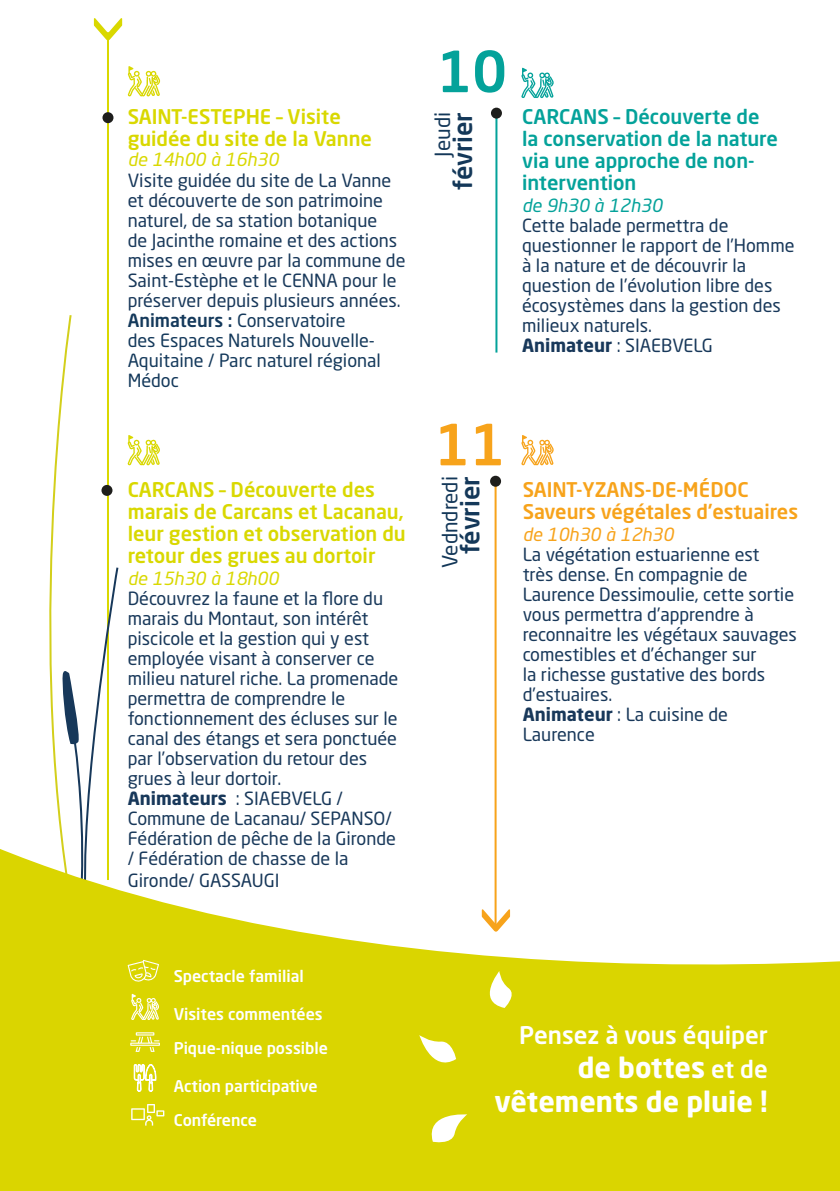
<style>
.page{position:relative;width:840px;height:1191px;background:#fff}
.page>*{position:absolute;margin:0;border:0;box-sizing:border-box;transform-origin:0 0}
.t1{font:500 56px "Neo Sans Std";color:#f7a31b}
.t2{font:500 56px "Neo Sans Std";color:#04a29a}
.t3{font:500 56px "Neo Sans Std";color:#d9d800}
.t4{font:700 28px/34px "Neo Sans Std";color:#fff;text-align:right}
.t5{font:500 25.2px "Neo Sans Std";color:#143859}
.t6{font:500 24px "Neo Sans Std";color:#fff}
.t7{font:20.8px "Neo Sans Std";color:#143859}
.t8{font:500 20px/22px "Neo Sans Std";color:#d9d800}
.t9{font:500 20px/22px "Neo Sans Std";color:#04a29a}
.t10{font:500 20px/22px "Neo Sans Std";color:#f7a31b}
.t11{font:18px/20px "Neo Sans Std";color:#18385a}
.t12{font:italic 18px "Neo Sans Std";color:#d9d800}
.t13{font:italic 18px "Neo Sans Std";color:#f7a31b}
.t14{font:italic 18px "Neo Sans Std";color:#04a29a}
.t15{font:500 16px/34px "Neo Sans Std";color:#fff}
.s1{font-weight:500;color:#14395b}
.s2{color:#14395b}
.s3{font-weight:700}
.s4{font-weight:500;font-size:24px}
</style>
<div class="page">
<hr style="left:107px;top:32px;width:2px;height:848px;background:#d9d800">
<div style="left:102px;top:112px;width:11px;height:11px;background:#1e1e1c;border-radius:50%"></div>
<svg style="left:49px;top:315px;width:23px;height:271px"></svg>
<svg style="left:62px;top:565px;width:57px;height:21px"></svg>
<div style="left:0;top:989px;width:839px;height:202px;background:#dad500"></div>
<svg style="left:0;top:586px;width:839px;height:540px"></svg>
<hr style="left:495px;top:113px;width:2px;height:239px;background:#04a29a">
<div style="left:490px;top:108px;width:11px;height:11px;background:#1e1e1c;border-radius:50%"></div>
<hr style="left:494px;top:478px;width:2px;height:452px;background:#f7a31b">
<svg style="left:521px;top:435px;width:32px;height:30px"></svg>
<svg style="left:127px;top:435px;width:33px;height:30px"></svg>
<div style="left:490px;top:476px;width:11px;height:11px;background:#1e1e1c;border-radius:50%"></div>
<div style="left:101px;top:485px;width:11px;height:11px;background:#1e1e1c;border-radius:50%"></div>
<svg style="left:128px;top:66px;width:32px;height:31px"></svg>
<svg style="left:521px;top:68px;width:32px;height:30px"></svg>
<svg style="left:128px;top:959px;width:31px;height:23px"></svg>
<svg style="left:131px;top:993px;width:28px;height:27px"></svg>
<svg style="left:130px;top:1032px;width:30px;height:20px"></svg>
<svg style="left:134px;top:1064px;width:22px;height:27px"></svg>
<svg style="left:131px;top:1104px;width:33px;height:21px"></svg>
<svg style="left:424px;top:1111px;width:43px;height:32px"></svg>
<svg style="left:419px;top:1035px;width:37px;height:39px"></svg>
<svg style="left:474px;top:971px;width:43px;height:37px"></svg>
<h1 class="t3" style="left:142px;top:12px;width:37px;rotate:90deg">&gt;</h1>
<p class="t8" style="left:128px;top:106px;width:246px">SAINT-ESTEPHE – Visite guidée du site de la Vanne</p>
<p class="t12" style="left:128px;top:149px;width:152px">de 14h00 à 16h30</p>
<p class="t11" style="left:128px;top:170px;width:279px">Visite guidée du site de La Vanne et découverte de son patrimoine naturel, de sa station botanique<br>de Jacinthe romaine et des actions mises en œuvre par la commune de<br>Saint-Estèphe et le CENNA pour le préserver depuis plusieurs années.<br><span class="s1">Animateurs :</span> <span class="s2">Conservatoire<br>des Espaces Naturels Nouvelle-<br>Aquitaine / Parc naturel régional<br>Médoc</span></p>
<p class="t8" style="left:128px;top:478px;width:279px">CARCANS – Découverte des marais de Carcans et Lacanau, leur gestion et observation du retour des grues au dortoir</p>
<p class="t12" style="left:128px;top:567px;width:152px">de 15h30 à 18h00</p>
<p class="t11" style="left:128px;top:588px;width:272px">Découvrez la faune et la flore du marais du Montaut, son intérêt piscicole et la gestion qui y est employée visant à conserver ce milieu naturel riche. La promenade permettra de comprendre le fonctionnement des écluses sur le canal des étangs et sera ponctuée par l’observation du retour des grues à leur dortoir.<br><span class="s3">Animateurs</span> : SIAEBVELG /<br>Commune de Lacanau/ SEPANSO/<br>Fédération de pêche de la Gironde / Fédération de chasse de la</p>
<p class="t11" style="left:128px;top:870px;width:153px">Gironde/ GASSAUGI</p>
<p class="t15" style="left:173px;top:958px;width:132px">Spectacle familial</p>
<p class="t15" style="left:173px;top:996px;width:156px">Visites commentées<br>Pique-nique possible</p>
<p class="t15" style="left:173px;top:1068px;width:145px">Action participative<br>Conférence</p>
<h1 class="t2" style="left:436px;top:36px;width:72px">10</h1>
<p class="t7" style="left:429px;top:157px;width:46px;rotate:-90deg">Jeudi</p>
<h3 class="t5" style="left:447px;top:190px;width:79px;rotate:-90deg">février</h3>
<p class="t9" style="left:522px;top:105px;width:257px">CARCANS – Découverte de la conservation de la nature via une approche de non&shy;intervention</p>
<p class="t14" style="left:522px;top:194px;width:142px">de 9h30 à 12h30</p>
<p class="t11" style="left:522px;top:215px;width:274px">Cette balade permettra de questionner le rapport de l’Homme à la nature et de découvrir la question de l’évolution libre des écosystèmes dans la gestion des milieux naturels.<br><span class="s3">Animateur</span> : SIAEBVELG</p>
<h1 class="t1" style="left:434px;top:409px;width:72px">11</h1>
<p class="t7" style="left:437px;top:568px;width:93px;rotate:-90deg">Vedndredi</p>
<h3 class="t5" style="left:454px;top:554px;width:79px;rotate:-90deg">février</h3>
<p class="t10" style="left:522px;top:478px;width:277px">SAINT-YZANS-DE-MÉDOC<br>Saveurs végétales d’estuaires</p>
<p class="t13" style="left:522px;top:523px;width:152px">de 10h30 à 12h30</p>
<p class="t11" style="left:522px;top:544px;width:275px">La végétation estuarienne est<br>très dense. En compagnie de<br>Laurence Dessimoulie, cette sortie vous permettra d’apprendre à reconnaitre les végétaux sauvages comestibles et d’échanger sur<br>la richesse gustative des bords d’estuaires.<br><span class="s3">Animateur</span> : La cuisine de<br>Laurence</p>
<h1 class="t1" style="left:529px;top:903px;width:37px;rotate:90deg">&gt;</h1>
<h3 class="t6" style="left:519px;top:1020px;width:250px">Pensez à vous équiper</h3>
<h2 class="t4" style="left:494px;top:1050px;width:275px">de bottes <span class="s4">et de </span>vêtements de pluie !</h2>
</div>
